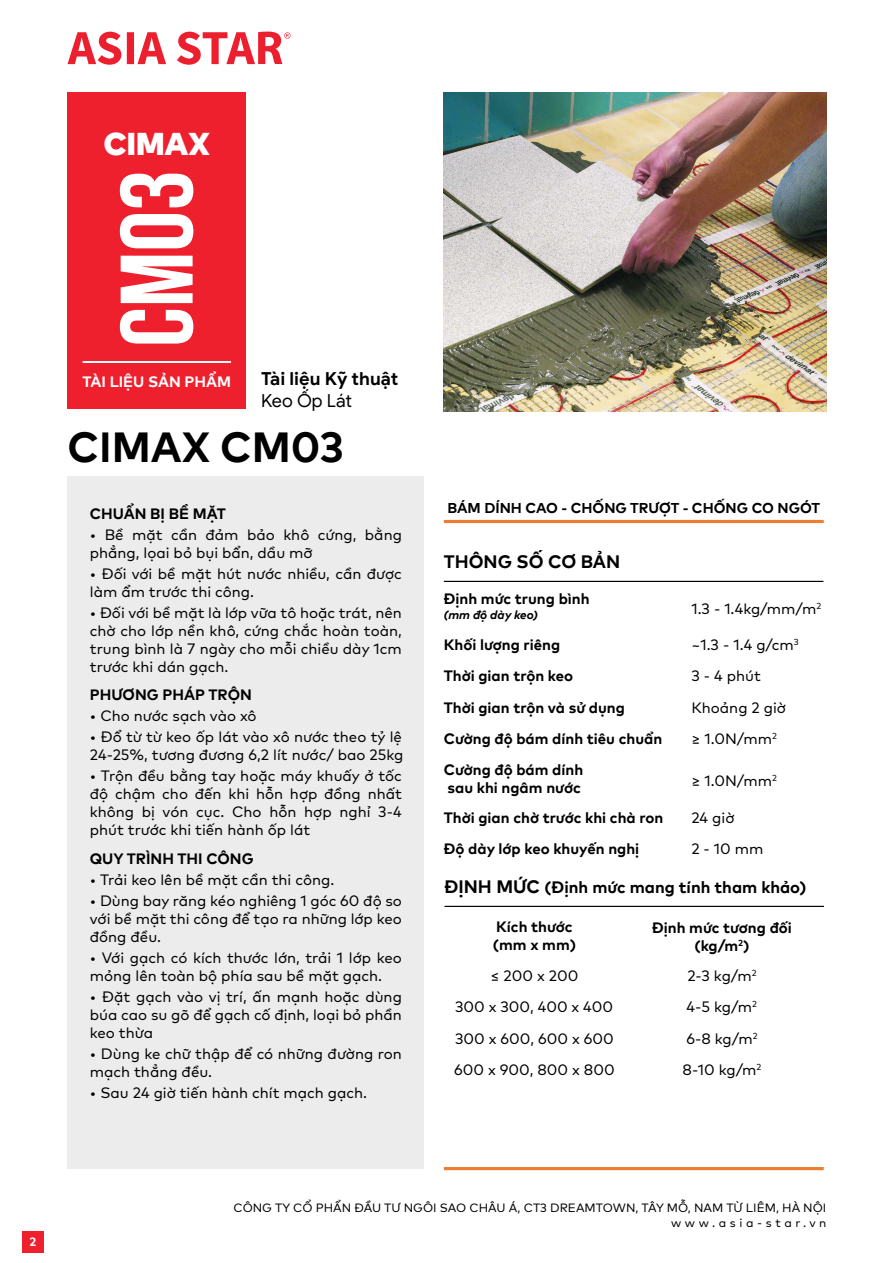
<style>
.page{position:relative;width:893px;height:1263px;background:#fff}
.page>*{position:absolute;margin:0;border:0;box-sizing:border-box;transform-origin:0 0}
.t1{font:102.75px "UTM Bebas";color:#fff}
.t2{font:42px "UAS Bold";color:#000}
.t3{font:31.5px "UAS Black";color:#fff}
.t4{font:700 18px "Google Sans";color:#000}
.t5{font:18px "UAS Bold";color:#000}
.t6{font:18px "Google Sans";color:#000}
.t7{font:16.5px "UAS Bold";color:#000}
.t8{font:15px/18px "UAS Book";color:#000}
.t9{font:15px/18px "UAS Bold";color:#000}
.t10{font:15px "UAS Bold";color:#fff}
.t11{font:14.25px "UAS Bold";color:#000}
.t12{font:12px/14.4px "UAS Book";color:#000;text-align:right}
.t13{font:italic 12px "UAS Bold";color:#000}
.t14{font:12px "UAS Bold";color:#fff}
.s1{font-size:18px}
</style>
<div class="page">
<div style="left:22px;top:1231px;width:22px;height:22px;background:#ee202e"></div>
<svg style="left:67px;top:32px;width:223px;height:33px"></svg>
<img style="left:444px;top:92px;width:382px;height:319px">
<div style="left:68px;top:476px;width:356px;height:692px;background:#ececec"></div>
<hr style="left:444px;top:520px;width:380px;height:3px;background:#ed7d31">
<hr style="left:444px;top:1167px;width:380px;height:3px;background:#ed7d31">
<div style="left:67px;top:92px;width:179px;height:317px;background:#ee202e"></div>
<hr style="left:82px;top:361px;width:149px;height:2px;background:#fff">
<hr style="left:444px;top:906px;width:380px;height:1px;background:#000">
<hr style="left:444px;top:581px;width:379px;height:1px;background:#000">
<h3 class="t3" style="left:104px;top:120px;width:108px">CIMAX</h3>
<h1 class="t1" style="left:82px;top:347px;width:178px;rotate:-90deg">CM03</h1>
<p class="t10" style="left:82px;top:370px;width:150px">TÀI LIỆU SẢN PHẨM</p>
<p class="t4" style="left:261px;top:367px;width:139px">Tài liệu Kỹ thuật</p>
<p class="t6" style="left:261px;top:389px;width:92px">Keo Ốp Lát</p>
<h2 class="t2" style="left:67px;top:415px;width:278px">CIMAX CM03</h2>
<p class="t9" style="left:90px;top:503px;width:138px">CHUẨN BỊ BỀ MẶT</p>
<p class="t8" style="left:90px;top:524px;width:314px">• Bề mặt cần đảm bảo khô cứng, bằng phẳng, lọai bỏ bụi bẩn, dầu mỡ</p>
<p class="t8" style="left:90px;top:563px;width:313px">• Đối với bề mặt hút nước nhiều, cần được làm ẩm trước thi công.</p>
<p class="t8" style="left:90px;top:602px;width:314px;text-align:justify">• Đối với bề mặt là lớp vữa tô hoặc trát, nên chờ cho lớp nền khô, cứng chắc hoàn toàn, trung bình là 7 ngày cho mỗi chiều dày 1cm trước khi dán gạch.</p>
<p class="t9" style="left:90px;top:685px;width:164px">PHƯƠNG PHÁP TRỘN</p>
<p class="t8" style="left:90px;top:706px;width:168px">• Cho nước sạch vào xô</p>
<p class="t8" style="left:90px;top:727px;width:315px">• Đổ từ từ keo ốp lát vào xô nước theo tỷ lệ<br>24-25%, tương đương 6,2 lít nước/ bao 25kg</p>
<p class="t8" style="left:90px;top:766px;width:314px;text-align:justify">• Trộn đều bằng tay hoặc máy khuấy ở tốc độ chậm cho đến khi hỗn hợp đồng nhất không bị vón cục. Cho hỗn hợp nghỉ 3-4 phút trước khi tiến hành ốp lát</p>
<p class="t9" style="left:90px;top:848px;width:165px">QUY TRÌNH THI CÔNG</p>
<p class="t8" style="left:90px;top:869px;width:246px">• Trải keo lên bề mặt cần thi công.</p>
<p class="t8" style="left:90px;top:890px;width:314px;text-align:justify">• Dùng bay răng kéo nghiêng 1 góc 60 độ so với bề mặt thi công để tạo ra những lớp keo đồng đều.</p>
<p class="t8" style="left:90px;top:947px;width:313px">• Với gạch có kích thước lớn, trải 1 lớp keo mỏng lên toàn bộ phía sau bề mặt gạch.</p>
<p class="t8" style="left:90px;top:986px;width:314px;text-align:justify">• Đặt gạch vào vị trí, ấn mạnh hoặc dùng búa cao su gõ để gạch cố định, loại bỏ phần keo thừa</p>
<p class="t8" style="left:90px;top:1043px;width:313px">• Dùng ke chữ thập để có những đường ron mạch thẳng đều.</p>
<p class="t8" style="left:90px;top:1082px;width:279px">• Sau 24 giờ tiến hành chít mạch gạch.</p>
<p class="t11" style="left:447px;top:497px;width:374px">BÁM DÍNH CAO - CHỐNG TRƯỢT - CHỐNG CO NGÓT</p>
<p class="t5" style="left:444px;top:548px;width:178px">THÔNG SỐ CƠ BẢN</p>
<p class="t9" style="left:444px;top:589px;width:147px">Định mức trung bình</p>
<p class="t13" style="left:444px;top:605px;width:96px">(mm độ dày keo)</p>
<p class="t8" style="left:691px;top:598px;width:131px">1.3 - 1.4kg/mm/m<sup>2</sup></p>
<p class="t9" style="left:444px;top:634px;width:118px">Khối lượng riêng</p>
<p class="t8" style="left:691px;top:634px;width:109px">~1.3 - 1.4 g/cm<sup>3</sup></p>
<p class="t9" style="left:444px;top:666px;width:131px">Thời gian trộn keo</p>
<p class="t8" style="left:691px;top:666px;width:71px">3 - 4 phút</p>
<p class="t9" style="left:444px;top:697px;width:183px">Thời gian trộn và sử dụng</p>
<p class="t8" style="left:691px;top:697px;width:96px">Khoảng 2 giờ</p>
<p class="t9" style="left:444px;top:728px;width:220px">Cường độ bám dính tiêu chuẩn</p>
<p class="t8" style="left:691px;top:728px;width:87px">≥ 1.0N/mm<sup>2</sup></p>
<p class="t9" style="left:444px;top:759px;width:141px">Cường độ bám dính sau khi ngâm nước</p>
<p class="t8" style="left:691px;top:771px;width:87px">≥ 1.0N/mm<sup>2</sup></p>
<p class="t9" style="left:444px;top:807px;width:221px">Thời gian chờ trước khi chà ron</p>
<p class="t8" style="left:691px;top:807px;width:45px">24 giờ</p>
<p class="t9" style="left:444px;top:838px;width:197px">Độ dày lớp keo khuyến nghị</p>
<p class="t8" style="left:691px;top:838px;width:74px">2 - 10 mm</p>
<p class="t7" style="left:444px;top:874px;width:363px"><span class="s1">ĐỊNH MỨC</span> (Định mức mang tính tham khảo)</p>
<p class="t9" style="left:493px;top:917px;width:85px">Kích thước (mm x mm)</p>
<p class="t9" style="left:652px;top:917px;width:141px;text-align:center">Định mức tương đối (kg/m<sup>2</sup>)</p>
<p class="t8" style="left:491px;top:965px;width:89px">≤ 200 x 200</p>
<p class="t8" style="left:687px;top:965px;width:71px">2-3 kg/m<sup>2</sup></p>
<p class="t8" style="left:455px;top:997px;width:160px">300 x 300, 400 x 400</p>
<p class="t8" style="left:686px;top:997px;width:72px">4-5 kg/m<sup>2</sup></p>
<p class="t8" style="left:455px;top:1028px;width:160px">300 x 600, 600 x 600</p>
<p class="t8" style="left:686px;top:1028px;width:73px">6-8 kg/m<sup>2</sup></p>
<p class="t8" style="left:454px;top:1060px;width:162px">600 x 900, 800 x 800</p>
<p class="t8" style="left:683px;top:1060px;width:80px">8-10 kg/m<sup>2</sup></p>
<p class="t14" style="left:30px;top:1232px;width:8px">2</p>
<p class="t12" style="left:234px;top:1200px;width:594px">CÔNG TY CỔ PHẨN ĐẦU TƯ NGÔI SAO CHÂU Á, CT3 DREAMTOWN, TÂY MỖ, NAM TỪ LIÊM, HÀ NỘI www.asia-star.vn</p>
</div>
